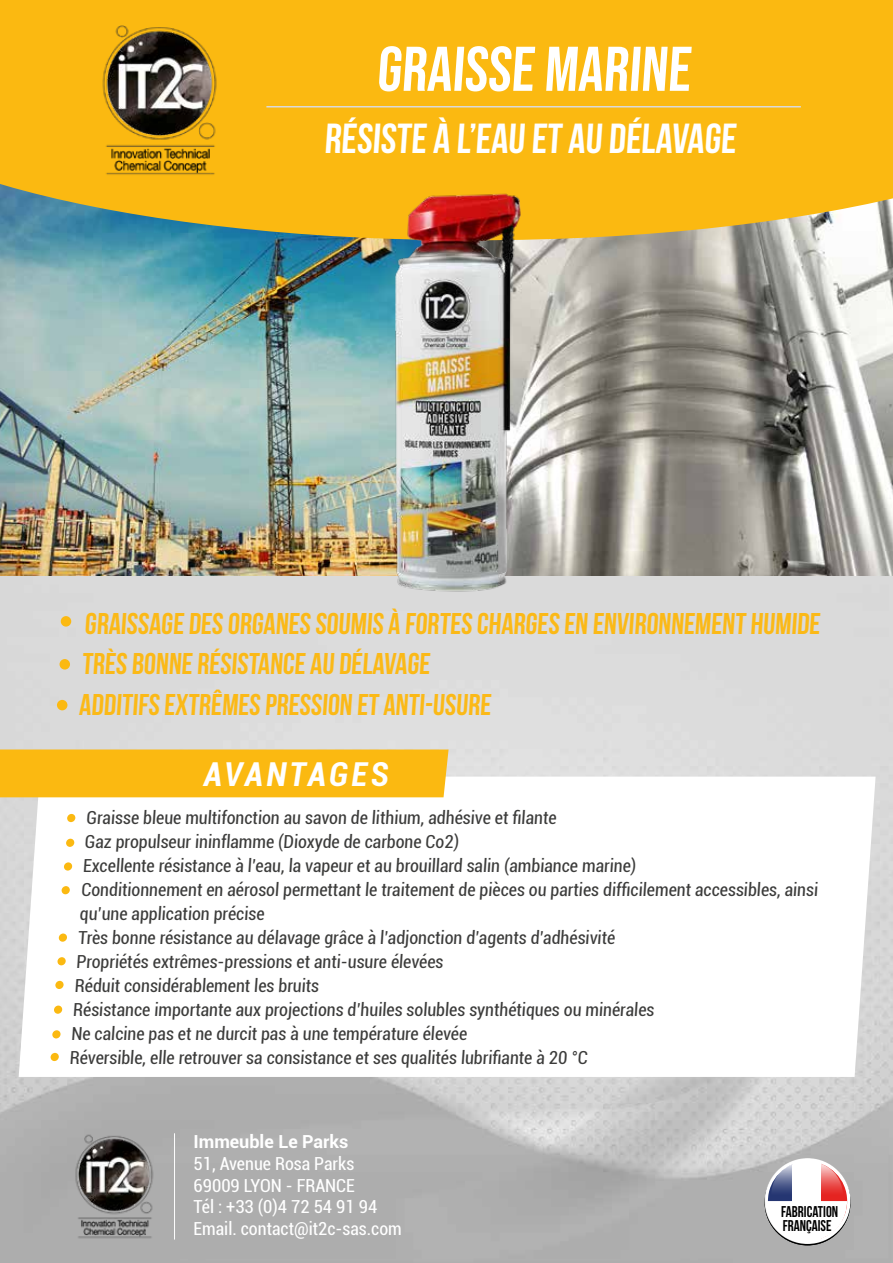
<style>
.page{position:relative;width:893px;height:1263px;background:#fff}
.page>*{position:absolute;margin:0;border:0;box-sizing:border-box;transform-origin:0 0}
.t1{font:63px "Bebas Neue";color:#fff}
.t2{font:700 42px "Bebas Neue";color:#fff}
.t3{font:italic 700 condensed 33px "Roboto";letter-spacing:.09em;color:#fff}
.t4{font:700 30px/40.5px "Bebas Neue";color:#fbb917}
.t5{font:condensed 18px "Roboto";color:#3c3c3b}
.t6{font:condensed 18px/21.6px "Roboto";color:#fff}
.t7{font:700 18px "Roboto";color:#fff}
.t8{font:15.6px/14.7px "Bebas Neue";color:#000;scale:.95 1}
</style>
<div class="page">
<img style="left:0;top:575px;width:893px;height:688px">
<img style="left:0;top:240px;width:379px;height:335px">
<img style="left:534px;top:240px;width:359px;height:335px">
<svg style="left:0;top:0;width:893px;height:240px;fill:#fbb911"></svg>
<svg style="left:765px;top:1158px;width:85px;height:86px"></svg>
<svg style="left:766px;top:1161px;width:82px;height:81px"></svg>
<hr style="left:174px;top:1133px;width:1px;height:106px;background:#fff">
<svg style="left:19px;top:777px;width:857px;height:300px"></svg>
<div style="left:67px;top:814px;width:9px;height:8px;background:#fbb911;border-radius:50%"></div>
<div style="left:66px;top:839px;width:8px;height:8px;background:#fbb911;border-radius:50%"></div>
<div style="left:64px;top:862px;width:8px;height:8px;background:#fbb911;border-radius:50%"></div>
<div style="left:61px;top:886px;width:9px;height:8px;background:#fbb911;border-radius:50%"></div>
<div style="left:55px;top:981px;width:9px;height:8px;background:#fbb911;border-radius:50%"></div>
<div style="left:54px;top:1005px;width:8px;height:9px;background:#fbb911;border-radius:50%"></div>
<div style="left:52px;top:1030px;width:9px;height:8px;background:#fbb911;border-radius:50%"></div>
<div style="left:50px;top:1053px;width:9px;height:8px;background:#fbb911;border-radius:50%"></div>
<div style="left:59px;top:933px;width:8px;height:9px;background:#fbb911;border-radius:50%"></div>
<div style="left:57px;top:957px;width:9px;height:8px;background:#fbb911;border-radius:50%"></div>
<div style="left:0;top:749px;width:449px;height:48px;background:#fbb911"></div>
<div style="left:61px;top:616px;width:10px;height:11px;background:#fbb911;border-radius:50%"></div>
<div style="left:60px;top:659px;width:10px;height:10px;background:#fbb911;border-radius:50%"></div>
<div style="left:57px;top:700px;width:10px;height:10px;background:#fbb911;border-radius:50%"></div>
<hr style="left:266px;top:106px;width:535px;height:1px;background:#dadada">
<img style="left:379px;top:150px;width:155px;height:460px">
<img style="left:54px;top:1126px;width:120px;height:120px">
<img style="left:72px;top:11px;width:176px;height:176px">
<h1 class="t1" style="left:376px;top:33px;width:320px">GRAISSE MARINE</h1>
<h2 class="t2" style="left:324px;top:116px;width:416px">RÉSISTE À L’EAU ET AU DÉLAVAGE</h2>
<h3 class="t4" style="left:79px;top:603px;width:745px">GRAISSAGE DES ORGANES SOUMIS À FORTES CHARGES EN ENVIRONNEMENT HUMIDE<br>TRÈS BONNE RÉSISTANCE AU DÉLAVAGE<br>ADDITIFS EXTRÊMES PRESSION ET ANTI-USURE</h3>
<h3 class="t3" style="left:204px;top:751px;width:186px">AVANTAGES</h3>
<p class="t5" style="left:86px;top:805px;width:473px">Graisse bleue multifonction au savon de lithium, adhésive et filante</p>
<p class="t5" style="left:85px;top:829px;width:377px">Gaz propulseur ininflamme (Dioxyde de carbone Co2)</p>
<p class="t5" style="left:83px;top:853px;width:556px">Excellente résistance à l’eau, la vapeur et au brouillard salin (ambiance marine)</p>
<p class="t5" style="left:81px;top:877px;width:740px">Conditionnement en aérosol permettant le traitement de pièces ou parties difficilement accessibles, ainsi</p>
<p class="t5" style="left:79px;top:901px;width:188px">qu’une application précise</p>
<p class="t5" style="left:78px;top:925px;width:540px">Très bonne résistance au délavage grâce à l’adjonction d’agents d’adhésivité</p>
<p class="t5" style="left:76px;top:949px;width:370px">Propriétés extrêmes-pressions et anti-usure élevées</p>
<p class="t5" style="left:74px;top:973px;width:248px">Réduit considérablement les bruits</p>
<p class="t5" style="left:73px;top:997px;width:584px">Résistance importante aux projections d’huiles solubles synthétiques ou minérales</p>
<p class="t5" style="left:71px;top:1021px;width:399px">Ne calcine pas et ne durcit pas à une température élevée</p>
<p class="t5" style="left:69px;top:1045px;width:521px">Réversible, elle retrouver sa consistance et ses qualités lubrifiante à 20 °C</p>
<p class="t7" style="left:193px;top:1129px;width:157px">Immeuble Le Parks</p>
<p class="t6" style="left:193px;top:1152px;width:210px">51, Avenue Rosa Parks<br>69009 LYON - FRANCE<br>Tél : +33 (0)4 72 54 91 94<br>Email. contact@it2c-sas.com</p>
<p class="t8" style="left:781px;top:1204px;width:62px">FABRICATION<br>FRANÇAISE</p>
</div>
